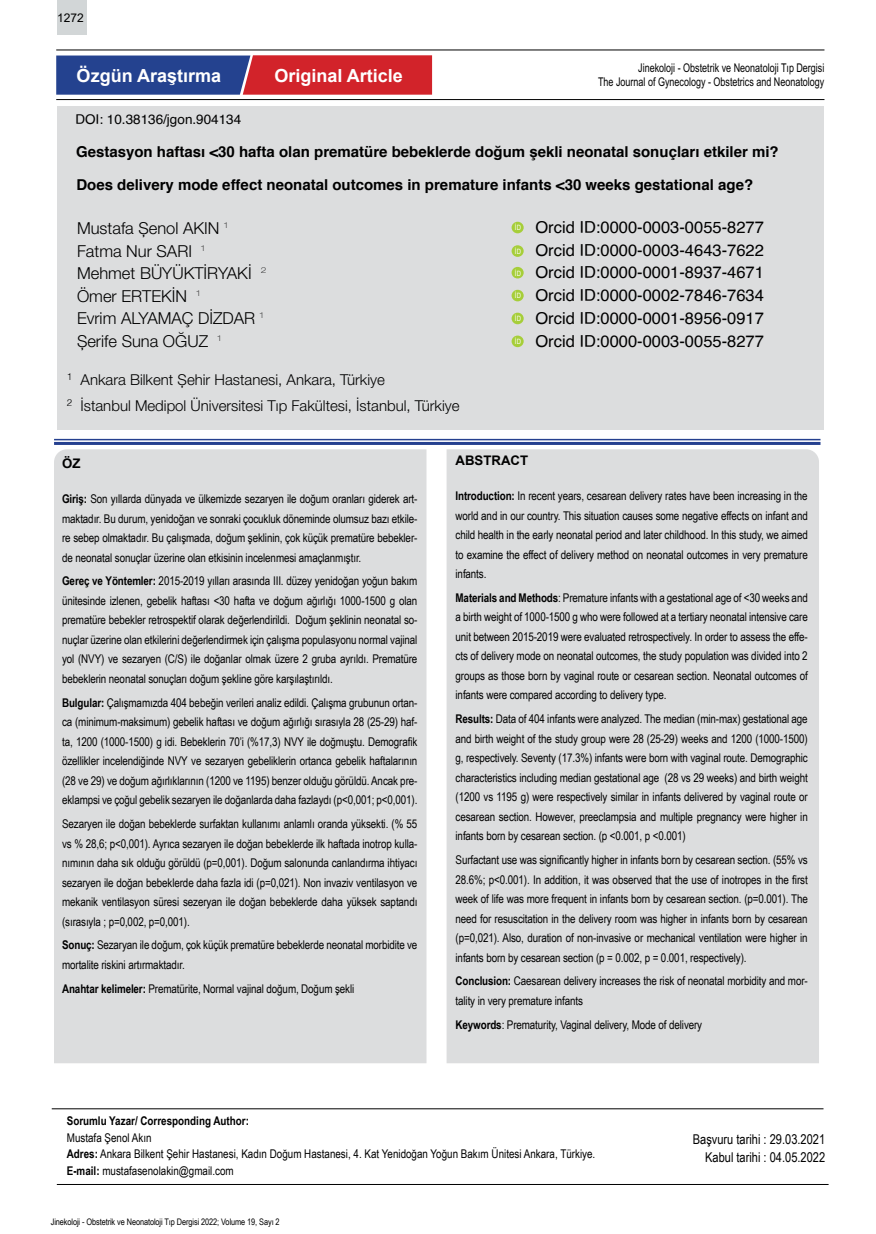
<style>
.page{position:relative;width:876px;height:1234px;background:#fff}
.page>*{position:absolute;margin:0;border:0;box-sizing:border-box;transform-origin:0 0}
.t1{font:700 18px "Arial";color:#fff}
.t2{font:16.5px/22.8px "Helvetica";color:#000}
.t3{font:300 16.5px/22.8px "Helvetica Neue LT Pro";color:#000}
.t4{font:700 15px "Helvetica";color:#000}
.t5{font:300 15px/26.1px "Helvetica Neue LT Pro";color:#000}
.t6{font:13.5px/18px "Arial Narrow";color:#000;text-align:right}
.t7{font:13.5px "Helvetica";color:#000}
.t8{font:700 13.2px "Arial";color:#000}
.t9{font:12px/19.5px "Arial Narrow";letter-spacing:-.01em;color:#000;text-align:justify}
.t10{font:12px/14.4px "Arial Th";color:#000;text-align:right}
.t11{font:700 12px "Arial Narrow";color:#000}
.t12{font:12px "Arial";color:#000}
.t13{font:9px "Arial Narrow";letter-spacing:-.01em;color:#000}
.t14{font:7.2px "Arial Narrow";letter-spacing:.04em;color:#fff}
.s1{font-weight:700}
</style>
<div class="page">
<div style="left:57px;top:0;width:30px;height:35px;background:#d2d6d7"></div>
<svg style="left:56px;top:55px;width:376px;height:40px;background:#7d3861"></svg>
<div style="left:57px;top:106px;width:766px;height:323px;background:#dcddde"></div>
<div style="left:54px;top:449px;width:372px;height:613px;background:#dcddde"></div>
<div style="left:446px;top:449px;width:373px;height:613px;background:#dcddde"></div>
<hr style="left:52px;top:1108px;width:771px;height:1px;background:#000">
<hr style="left:57px;top:1183px;width:771px;height:1px;background:#000">
<hr style="left:54px;top:442px;width:766px;height:3px;background:#25408f">
<hr style="left:54px;top:439px;width:766px;height:1px;background:#25408f">
<hr style="left:56px;top:99px;width:768px;height:1px;background:#000">
<hr style="left:56px;top:50px;width:768px;height:1px;background:#000">
<div style="left:511px;top:222px;width:12px;height:11px;background:#a6ce39;border-radius:50%"></div>
<div style="left:511px;top:245px;width:12px;height:12px;background:#a6ce39;border-radius:50%"></div>
<div style="left:511px;top:267px;width:12px;height:11px;background:#a6ce39;border-radius:50%"></div>
<div style="left:511px;top:290px;width:12px;height:11px;background:#a6ce39;border-radius:50%"></div>
<div style="left:511px;top:312px;width:12px;height:12px;background:#a6ce39;border-radius:50%"></div>
<div style="left:511px;top:335px;width:12px;height:12px;background:#a6ce39;border-radius:50%"></div>
<p class="t12" style="left:57px;top:9px;width:28px">1272</p>
<h1 class="t1" style="left:77px;top:63px;width:146px">Özgün Araştırma</h1>
<h1 class="t1" style="left:274px;top:63px;width:130px">Original Article</h1>
<p class="t7" style="left:75px;top:108px;width:167px">DOI: 10.38136/jgon.904134</p>
<p class="t10" style="left:598px;top:61px;width:228px">Jinekoloji - Obstetrik ve Neonatoloji Tıp Dergisi<br>The Journal of Gynecology - Obstetrics and Neonatology</p>
<p class="t4" style="left:76px;top:139px;width:704px">Gestasyon haftası &lt;30 hafta olan prematüre bebeklerde doğum şekli neonatal sonuçları etkiler mi?</p>
<p class="t4" style="left:76px;top:173px;width:678px">Does delivery mode effect neonatal outcomes in premature infants &lt;30 weeks gestational age?</p>
<h2 class="t3" style="left:77px;top:215px;width:152px;line-height:23.5px">Mustafa Şenol AKIN <sup>1<br></sup>Fatma Nur SARI <sup>1</sup></h2>
<h2 class="t3" style="left:77px;top:261px;width:191px">Mehmet BÜYÜKTIRYAKI <sup>2<br></sup>Ömer ERTEKIN <sup>1<br></sup>Evrim ALYAMAÇ DIZDAR <sup>1<br></sup>Şerife Suna OĞUZ <sup>1</sup></h2>
<h2 class="t2" style="left:535px;top:216px;width:230px;line-height:23.5px">Orcid ID:0000-0003-0055-8277<br>Orcid ID:0000-0003-4643-7622</h2>
<h2 class="t2" style="left:535px;top:261px;width:230px;text-align:justify">Orcid ID:0000-0001-8937-4671<br>Orcid ID:0000-0002-7846-7634<br>Orcid ID:0000-0001-8956-0917<br>Orcid ID:0000-0003-0055-8277</h2>
<p class="t14" style="left:515px;top:222px;width:8px">İD</p>
<p class="t14" style="left:515px;top:246px;width:8px">İD</p>
<p class="t14" style="left:515px;top:268px;width:8px">İD</p>
<p class="t14" style="left:515px;top:290px;width:8px">İD</p>
<p class="t14" style="left:515px;top:313px;width:8px">İD</p>
<p class="t14" style="left:515px;top:336px;width:8px">İD</p>
<p class="t5" style="left:67px;top:366px;width:394px"><sup>1</sup> Ankara Bilkent Şehir Hastanesi, Ankara, Türkiye<br><sup>2</sup> İstanbul Medipol Üniversitesi Tıp Fakültesi, İstanbul, Türkiye</p>
<p class="t8" style="left:62px;top:454px;width:20px">ÖZ</p>
<p class="t9" style="left:62px;top:488px;width:357px"><span class="s1">Giriş:</span> Son yıllarda dünyada ve ülkemizde sezaryen ile doğum oranları giderek art&shy;maktadır. Bu durum, yenidoğan ve sonraki çocukluk döneminde olumsuz bazı etkile&shy;re sebep olmaktadır. Bu çalışmada, doğum şeklinin, çok küçük prematüre bebekler&shy;de neonatal sonuçlar üzerine olan etkisinin incelenmesi amaçlanmıştır.</p>
<p class="t9" style="left:62px;top:570px;width:357px"><span class="s1">Gereç ve Yöntemler:</span> 2015-2019 yılları arasında III. düzey yenidoğan yoğun bakım ünitesinde izlenen, gebelik haftası &lt;30 hafta ve doğum ağırlığı 1000-1500 g olan prematüre bebekler retrospektif olarak değerlendirildi. Doğum şeklinin neonatal so&shy;nuçlar üzerine olan etkilerini değerlendirmek için çalışma populasyonu normal vajinal yol (NVY) ve sezaryen (C/S) ile doğanlar olmak üzere 2 gruba ayrıldı. Prematüre bebeklerin neonatal sonuçları doğum şekline göre karşılaştırıldı.</p>
<p class="t9" style="left:62px;top:692px;width:357px"><span class="s1">Bulgular:</span> Çalışmamızda 404 bebeğin verileri analiz edildi. Çalışma grubunun ortan&shy;ca (minimum-maksimum) gebelik haftası ve doğum ağırlığı sırasıyla 28 (25-29) haf&shy;ta, 1200 (1000-1500) g idi. Bebeklerin 70’i (%17,3) NVY ile doğmuştu. Demografik özellikler incelendiğinde NVY ve sezaryen gebeliklerin ortanca gebelik haftalarının (28 ve 29) ve doğum ağırlıklarının (1200 ve 1195) benzer olduğu görüldü. Ancak pre&shy;eklampsi ve çoğul gebelik sezaryen ile doğanlarda daha fazlaydı (p&lt;0,001; p&lt;0,001).</p>
<p class="t9" style="left:62px;top:813px;width:357px">Sezaryen ile doğan bebeklerde surfaktan kullanımı anlamlı oranda yüksekti. (% 55 vs % 28,6; p&lt;0,001). Ayrıca sezaryen ile doğan bebeklerde ilk haftada inotrop kulla&shy;nımının daha sık olduğu görüldü (p=0,001). Doğum salonunda canlandırma ihtiyacı sezaryen ile doğan bebeklerde daha fazla idi (p=0,021). Non invaziv ventilasyon ve mekanik ventilasyon süresi sezeryan ile doğan bebeklerde daha yüksek saptandı (sırasıyla ; p=0,002, p=0,001).</p>
<p class="t9" style="left:62px;top:934px;width:357px"><span class="s1">Sonuç:</span> Sezaryan ile doğum, çok küçük prematüre bebeklerde neonatal morbidite ve mortalite riskini artırmaktadır.</p>
<p class="t9" style="left:62px;top:977px;width:293px"><span class="s1">Anahtar kelimeler:</span> Prematürite, Normal vajinal doğum, Doğum şekli</p>
<p class="t8" style="left:455px;top:451px;width:74px">ABSTRACT</p>
<p class="t9" style="left:455px;top:485px;width:354px"><span class="s1">Introduction:</span> In recent years, cesarean delivery rates have been increasing in the world and in our country. This situation causes some negative effects on infant and child health in the early neonatal period and later childhood. In this study, we aimed to examine the effect of delivery method on neonatal outcomes in very premature infants.</p>
<p class="t9" style="left:455px;top:587px;width:354px"><span class="s1">Materials and Methods</span>: Premature infants with a gestational age of &lt;30 weeks and a birth weight of 1000-1500 g who were followed at a tertiary neonatal intensive care unit between 2015-2019 were evaluated retrospectively. In order to assess the effe&shy;cts of delivery mode on neonatal outcomes, the study population was divided into 2 groups as those born by vaginal route or cesarean section. Neonatal outcomes of infants were compared according to delivery type.</p>
<p class="t9" style="left:455px;top:708px;width:354px"><span class="s1">Results:</span> Data of 404 infants were analyzed. The median (min-max) gestational age and birth weight of the study group were 28 (25-29) weeks and 1200 (1000-1500) g, respectively. Seventy (17.3%) infants were born with vaginal route. Demographic characteristics including median gestational age (28 vs 29 weeks) and birth weight (1200 vs 1195 g) were respectively similar in infants delivered by vaginal route or cesarean section. However, preeclampsia and multiple pregnancy were higher in infants born by cesarean section. (p &lt;0.001, p &lt;0.001)</p>
<p class="t9" style="left:455px;top:849px;width:354px">Surfactant use was significantly higher in infants born by cesarean section. (55% vs 28.6%; p&lt;0.001). In addition, it was observed that the use of inotropes in the first week of life was more frequent in infants born by cesarean section. (p=0.001). The need for resuscitation in the delivery room was higher in infants born by cesarean (p=0,021). Also, duration of non-invasive or mechanical ventilation were higher in infants born by cesarean section (p = 0.002, p = 0.001, respectively).</p>
<p class="t9" style="left:455px;top:970px;width:354px"><span class="s1">Conclusion:</span> Caesarean delivery increases the risk of neonatal morbidity and mor&shy;tality in very premature infants</p>
<p class="t9" style="left:455px;top:1013px;width:248px"><span class="s1">Keywords</span>: Prematurity, Vaginal delivery, Mode of delivery</p>
<p class="t11" style="left:67px;top:1111px;width:184px">Sorumlu Yazar/ Corresponding Author:</p>
<p class="t9" style="left:67px;top:1128px;width:530px;line-height:16.5px;text-align:left">Mustafa Şenol Akın<br><span class="s1">Adres:</span> Ankara Bilkent Şehir Hastanesi, Kadın Doğum Hastanesi, 4. Kat Yenidoğan Yoğun Bakım Ünitesi Ankara, Türkiye.<br><span class="s1">E-mail:</span> mustafasenolakin@gmail.com</p>
<p class="t13" style="left:51px;top:1215px;width:230px">Jinekoloji - Obstetrik ve Neonatoloji Tıp Dergisi 2022; Volume 19, Sayı 2</p>
<p class="t6" style="left:692px;top:1128px;width:134px">Başvuru tarihi : 29.03.2021<br>Kabul tarihi : 04.05.2022</p>
</div>
